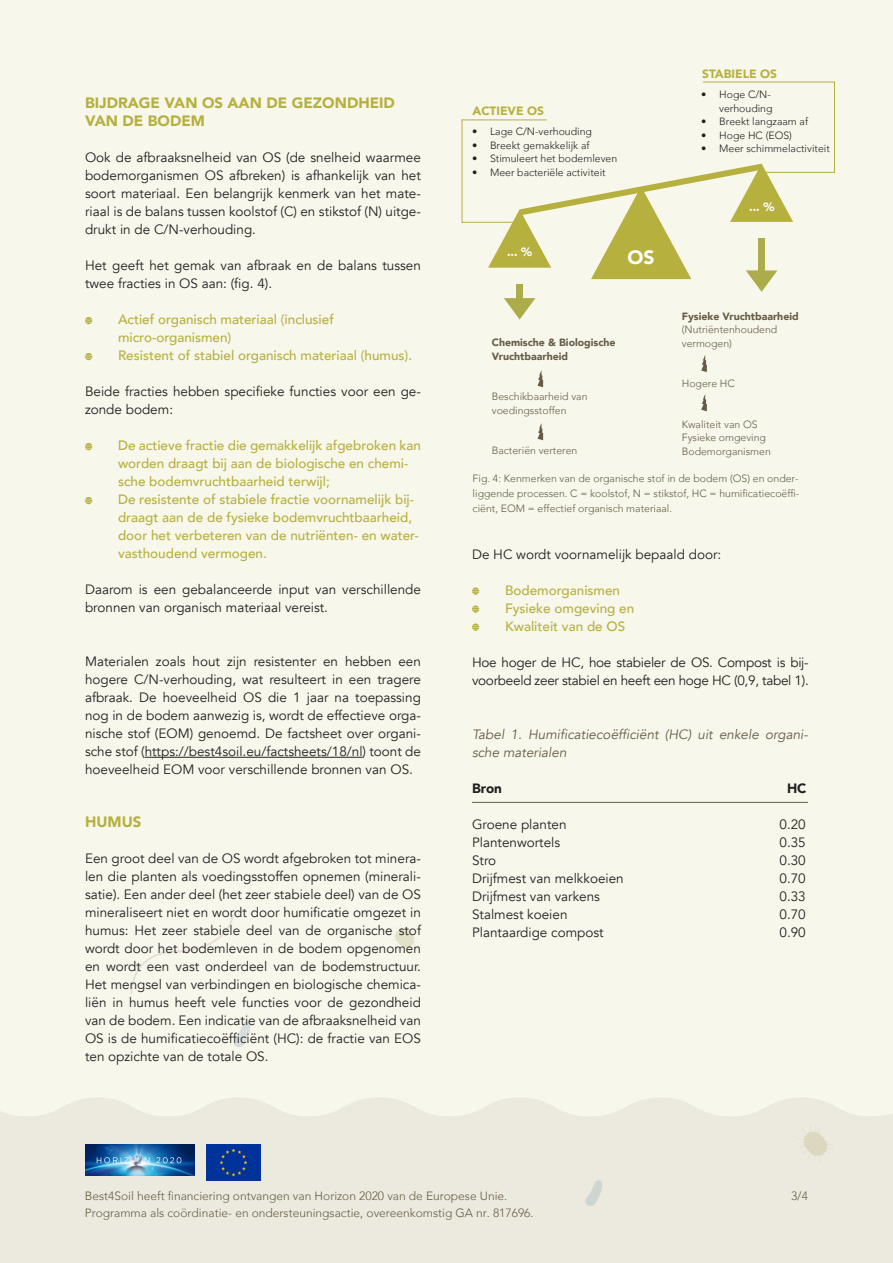
<style>
.page{position:relative;width:893px;height:1263px;background:#fff}
.page>*{position:absolute;margin:0;border:0;box-sizing:border-box;transform-origin:0 0}
.t1{font:900 19.35px "Avenir";color:#fff}
.t2{font:900 15px/18px "Avenir";color:#b6b03f}
.t3{font:13.5px/18px "Avenir";color:#231f20}
.t4{font:500 13.5px "Avenir";color:#b6b03f}
.t5{font:13.5px/18px "Avenir";letter-spacing:-.02em;color:#231f20}
.t6{font:italic 13.5px/18px "Avenir";color:#645c46}
.t7{font:900 13.5px "Avenir";color:#231f20}
.t8{font:300 12px "Avenir";color:#645c46}
.t9{font:900 12px "Avenir";color:#b6b03f}
.t10{font:900 12px "Avenir";color:#fff}
.t11{font:300 10.5px "Avenir";color:#231f20}
.t12{font:300 10.5px/15px "Avenir";color:#635c45;text-align:justify}
.t13{font:300 10.5px "Avenir";color:#645c46}
.t14{font:900 10.5px "Avenir";color:#645c46}
</style>
<div class="page">
<div style="left:0;top:206px;width:893px;height:891px;background:#f7f7eb"></div>
<div style="left:0;top:1097px;width:893px;height:166px;background:#eceade"></div>
<svg style="left:794px;top:1124px;width:39px;height:39px;background:#e6e4d4"></svg>
<div style="left:130px;top:914px;width:104px;height:80px;background:#f7f7eb"></div>
<svg style="left:585px;top:1180px;width:19px;height:27px"></svg>
<svg style="left:387px;top:922px;width:32px;height:31px"></svg>
<svg style="left:234px;top:1021px;width:18px;height:27px"></svg>
<div style="left:0;top:0;width:893px;height:206px;background:#f7f7eb"></div>
<img style="left:85px;top:1144px;width:109px;height:31px">
<img style="left:207px;top:1144px;width:53px;height:36px">
<hr style="left:145px;top:757px;width:218px;height:1px;background:#231f20">
<div style="left:516px;top:284px;width:7px;height:23px;background:#adac4b"></div>
<svg style="left:504px;top:298px;width:31px;height:21px"></svg>
<svg style="left:488px;top:163px;width:305px;height:129px"></svg>
<svg style="left:701px;top:394px;width:6px;height:17px"></svg>
<svg style="left:701px;top:355px;width:6px;height:17px"></svg>
<svg style="left:537px;top:423px;width:6px;height:17px"></svg>
<svg style="left:537px;top:370px;width:6px;height:17px"></svg>
<svg style="left:472px;top:587px;width:7px;height:8px"></svg>
<svg style="left:472px;top:605px;width:7px;height:8px"></svg>
<svg style="left:472px;top:623px;width:7px;height:8px"></svg>
<hr style="left:462px;top:120px;width:85px;height:1px;background:#b6b03f">
<hr style="left:462px;top:120px;width:1px;height:103px;background:#b6b03f">
<hr style="left:462px;top:222px;width:58px;height:1px;background:#b6b03f">
<hr style="left:703px;top:82px;width:132px;height:1px;background:#b6b03f">
<hr style="left:834px;top:82px;width:1px;height:91px;background:#b6b03f">
<hr style="left:762px;top:172px;width:73px;height:1px;background:#b6b03f">
<svg style="left:85px;top:317px;width:7px;height:7px"></svg>
<svg style="left:85px;top:353px;width:7px;height:7px"></svg>
<svg style="left:85px;top:443px;width:7px;height:7px"></svg>
<svg style="left:85px;top:497px;width:7px;height:7px"></svg>
<hr style="left:472px;top:802px;width:336px;height:1px;background:#645c46">
<p class="t2" style="left:85px;top:94px;width:311px">BIJDRAGE VAN OS AAN DE GEZONDHEID<br>VAN DE BODEM</p>
<p class="t3" style="left:85px;top:149px;width:337px;text-align:justify">Ook de afbraaksnelheid van OS (de snelheid waarmee bodemorganismen OS afbreken) is afhankelijk van het soort materiaal. Een belangrijk kenmerk van het mate&shy;riaal is de balans tussen koolstof (C) en stikstof (N) uitge&shy;drukt in de C/N-verhouding.</p>
<p class="t3" style="left:85px;top:257px;width:337px">Het geeft het gemak van afbraak en de balans tussen twee fracties in OS aan: (fig. 4).</p>
<p class="t4" style="left:118px;top:308px;width:217px">Actief organisch materiaal (inclusief</p>
<p class="t4" style="left:118px;top:326px;width:115px">micro-organismen)</p>
<p class="t4" style="left:118px;top:344px;width:296px">Resistent of stabiel organisch materiaal (humus).</p>
<p class="t3" style="left:85px;top:383px;width:337px">Beide fracties hebben specifieke functies voor een ge&shy;zonde bodem:</p>
<p class="t4" style="left:118px;top:434px;width:304px">De actieve fractie die gemakkelijk afgebroken kan</p>
<p class="t4" style="left:118px;top:452px;width:292px">worden draagt bij aan de biologische en chemi-</p>
<p class="t4" style="left:118px;top:470px;width:213px">sche bodemvruchtbaarheid terwijl;</p>
<p class="t4" style="left:118px;top:488px;width:298px">De resistente of stabiele fractie voornamelijk bij-</p>
<p class="t4" style="left:118px;top:506px;width:296px">draagt aan de de fysieke bodemvruchtbaarheid,</p>
<p class="t4" style="left:118px;top:524px;width:302px">door het verbeteren van de nutriënten- en water-</p>
<p class="t4" style="left:118px;top:542px;width:150px">vasthoudend vermogen.</p>
<p class="t3" style="left:85px;top:580px;width:337px">Daarom is een gebalanceerde input van verschillende bronnen van organisch materiaal vereist.</p>
<p class="t3" style="left:85px;top:653px;width:337px;text-align:justify">Materialen zoals hout zijn resistenter en hebben een hogere C/N-verhouding, wat resulteert in een tragere afbraak. De hoeveelheid OS die 1 jaar na toepassing nog in de bodem aanwezig is, wordt de effectieve orga&shy;nische stof (EOM) genoemd. De factsheet over organi&shy;sche stof (https://best4soil.eu/factsheets/18/nl) toont de hoeveelheid EOM voor verschillende bronnen van OS.</p>
<p class="t2" style="left:85px;top:813px;width:58px">HUMUS</p>
<p class="t3" style="left:85px;top:850px;width:337px;text-align:justify">Een groot deel van de OS wordt afgebroken tot minera&shy;len die planten als voedingsstoffen opnemen (minerali&shy;satie). Een ander deel (het zeer stabiele deel) van de OS mineraliseert niet en wordt door humificatie omgezet in humus: Het zeer stabiele deel van de organische stof wordt door het bodemleven in de bodem opgenomen en wordt een vast onderdeel van de bodemstructuur.<br>Het mengsel van verbindingen en biologische chemica&shy;liën in humus heeft vele functies voor de gezondheid van de bodem. Een indicatie van de afbraaksnelheid van OS is de humificatiecoëfficiënt (HC): de fractie van EOS ten opzichte van de totale OS.</p>
<p class="t9" style="left:472px;top:100px;width:73px">ACTIEVE OS</p>
<p class="t11" style="left:472px;top:125px;width:121px">• Lage C/N-verhouding</p>
<p class="t11" style="left:472px;top:139px;width:119px">• Breekt gemakkelijk af</p>
<p class="t11" style="left:472px;top:152px;width:147px">• Stimuleert het bodemleven</p>
<p class="t11" style="left:472px;top:166px;width:135px">• Meer bacteriële activiteit</p>
<p class="t10" style="left:507px;top:242px;width:27px">... %</p>
<p class="t1" style="left:628px;top:241px;width:29px">OS</p>
<p class="t9" style="left:702px;top:64px;width:76px">STABIELE OS</p>
<p class="t11" style="left:701px;top:89px;width:71px">• Hoge C/N-</p>
<p class="t11" style="left:719px;top:102px;width:55px">verhouding</p>
<p class="t11" style="left:701px;top:116px;width:108px">• Breekt langzaam af</p>
<p class="t11" style="left:701px;top:129px;width:92px">• Hoge HC (EOS)</p>
<p class="t11" style="left:701px;top:143px;width:130px">• Meer schimmelactiviteit</p>
<p class="t10" style="left:749px;top:196px;width:27px">... %</p>
<p class="t14" style="left:682px;top:307px;width:118px">Fysieke Vruchtbaarheid</p>
<p class="t13" style="left:682px;top:324px;width:97px">(Nutriëntenhoudend</p>
<p class="t13" style="left:682px;top:337px;width:52px">vermogen)</p>
<p class="t13" style="left:682px;top:378px;width:55px">Hogere HC</p>
<p class="t13" style="left:682px;top:418px;width:77px">Kwaliteit van OS</p>
<p class="t13" style="left:682px;top:432px;width:86px">Fysieke omgeving</p>
<p class="t13" style="left:682px;top:445px;width:91px">Bodemorganismen</p>
<p class="t12" style="left:473px;top:471px;width:328px">Fig. 4: Kenmerken van de organische stof in de bodem (OS) en onder&shy;liggende processen. C = koolstof, N = stikstof, HC = humificatiecoëffi&shy;ciënt, EOM = effectief organisch materiaal.</p>
<p class="t3" style="left:472px;top:545px;width:251px">De HC wordt voornamelijk bepaald door:</p>
<p class="t4" style="left:505px;top:578px;width:117px">Bodemorganismen</p>
<p class="t4" style="left:505px;top:596px;width:131px">Fysieke omgeving en</p>
<p class="t4" style="left:505px;top:614px;width:122px">Kwaliteit van de OS</p>
<p class="t5" style="left:472px;top:653px;width:338px">Hoe hoger de HC, hoe stabieler de OS. Compost is bij&shy;voorbeeld zeer stabiel en heeft een hoge HC (0,9, tabel 1).</p>
<p class="t14" style="left:492px;top:333px;width:125px">Chemische &amp; Biologische</p>
<p class="t14" style="left:492px;top:347px;width:78px">Vruchtbaarheid</p>
<p class="t13" style="left:492px;top:390px;width:97px">Beschikbaarheid van</p>
<p class="t13" style="left:492px;top:404px;width:76px">voedingsstoffen</p>
<p class="t13" style="left:492px;top:444px;width:87px">Bacteriën verteren</p>
<p class="t6" style="left:472px;top:725px;width:337px">Tabel 1. Humificatiecoëfficiënt (HC) uit enkele organi&shy;sche materialen</p>
<p class="t7" style="left:472px;top:777px;width:31px">Bron</p>
<p class="t7" style="left:787px;top:777px;width:21px">HC</p>
<p class="t3" style="left:472px;top:815px;width:96px">Groene planten</p>
<p class="t3" style="left:779px;top:815px;width:28px">0.20</p>
<p class="t3" style="left:472px;top:833px;width:90px">Plantenwortels</p>
<p class="t3" style="left:779px;top:833px;width:28px">0.35</p>
<p class="t3" style="left:472px;top:851px;width:26px">Stro</p>
<p class="t3" style="left:779px;top:851px;width:28px">0.30</p>
<p class="t3" style="left:472px;top:869px;width:153px">Drijfmest van melkkoeien</p>
<p class="t3" style="left:779px;top:869px;width:28px">0.70</p>
<p class="t3" style="left:472px;top:887px;width:129px">Drijfmest van varkens</p>
<p class="t3" style="left:779px;top:887px;width:28px">0.33</p>
<p class="t3" style="left:472px;top:905px;width:97px">Stalmest koeien</p>
<p class="t3" style="left:779px;top:905px;width:28px">0.70</p>
<p class="t3" style="left:472px;top:923px;width:133px">Plantaardige compost</p>
<p class="t3" style="left:779px;top:923px;width:28px">0.90</p>
<p class="t8" style="left:85px;top:1189px;width:424px">Best4Soil heeft financiering ontvangen van Horizon 2020 van de Europese Unie.</p>
<p class="t8" style="left:85px;top:1205px;width:450px">Programma als coördinatie- en ondersteuningsactie, overeenkomstig GA nr. 817696.</p>
<p class="t8" style="left:791px;top:1189px;width:18px">3/4</p>
</div>
